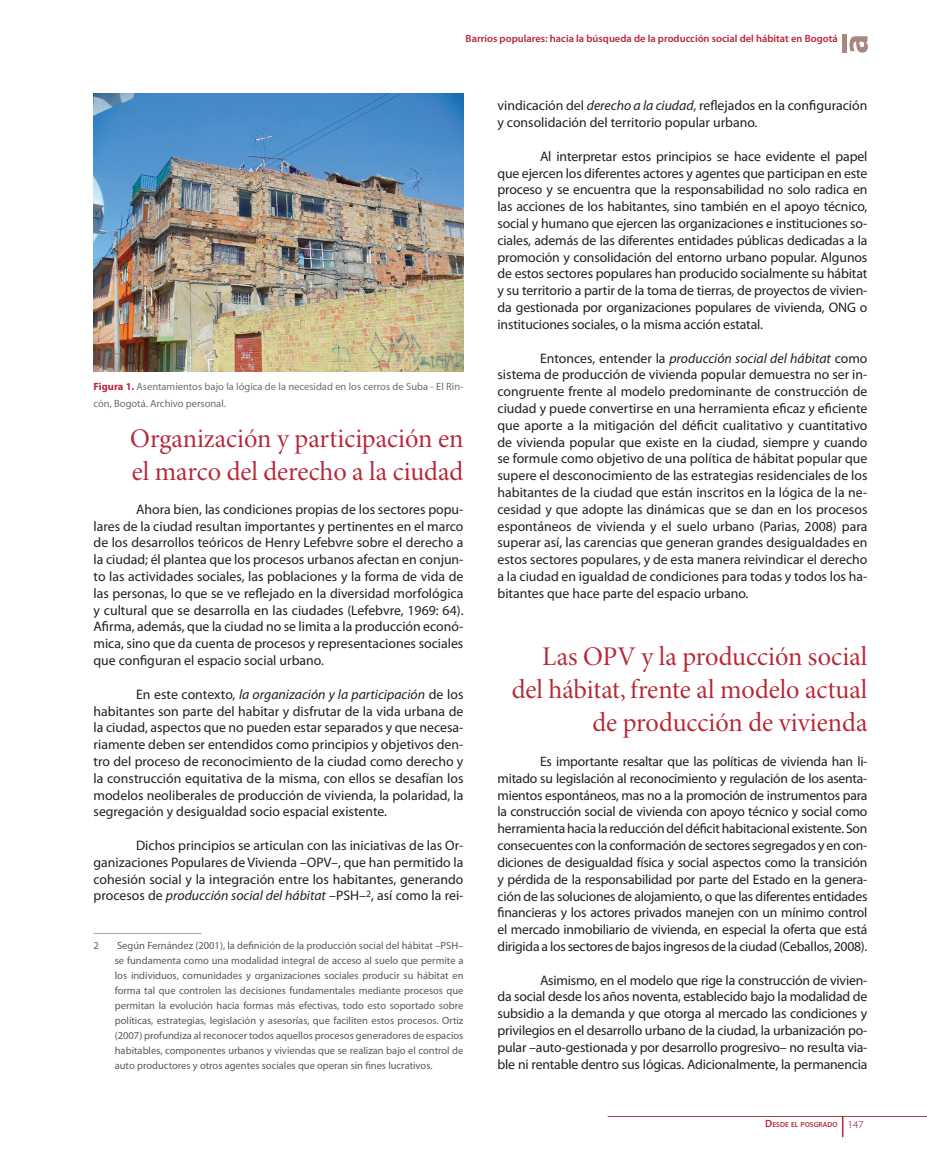
<style>
.page{position:relative;width:927px;height:1170px;background:#fff}
.page>*{position:absolute;margin:0;border:0;box-sizing:border-box;transform-origin:0 0}
.t1{font:27px/33px "Minion Pro Subh";color:#b62838}
.t2{font:13.8px/16.8px "Myriad Pro";color:#231f20;text-align:justify}
.t3{font:13.65px/16.8px "Myriad Pro";letter-spacing:-.015em;color:#231f20;text-align:justify}
.t4{font:10.5px/15px "Myriad Pro";color:#57585a;text-align:justify}
.t5{font:10.5px/16.8px "Myriad Pro";color:#6c6d70}
.t6{font:600 10.5px "Myriad Pro";color:#b62838}
.t7{font:600 7.35px "Myriad Pro";color:#b62838}
.s1{font-weight:700;color:#b62838}
.s2{font-style:italic}
.s3{font-size:10.5px}
.s4{font-weight:300;font-size:10.5px;color:#bcbdc0}
</style>
<div class="page">
<svg style="left:842px;top:1117px;width:1px;height:20px"></svg>
<div style="left:842px;top:34px;width:5px;height:19px;background:#a88781"></div>
<svg style="left:849px;top:36px;width:19px;height:17px"></svg>
<hr style="left:608px;top:1116px;width:319px;height:1px;background:#b62838">
<hr style="left:94px;top:933px;width:108px;height:1px;background:#a8a9ad">
<img style="left:94px;top:94px;width:369px;height:277px">
<p class="t6" style="left:466px;top:32px;width:374px">Barrios populares: hacia la búsqueda de la producción social del hábitat en Bogotá</p>
<p class="t5" style="left:94px;top:378px;width:371px"><span class="s1">Figura 1.</span> Asentamientos bajo la lógica de la necesidad en los cerros de Suba - El Rin&shy;cón, Bogotá. Archivo personal.</p>
<h1 class="t1" style="left:130px;top:422px;width:335px">Organización y participación en el marco del derecho a la ciudad</h1>
<p class="t2" style="left:94px;top:500px;width:371px;text-indent:43px">Ahora bien, las condiciones propias de los sectores popu&shy;lares de la ciudad resultan importantes y pertinentes en el marco de los desarrollos teóricos de Henry Lefebvre sobre el derecho a la ciudad; él plantea que los procesos urbanos afectan en conjun&shy;to las actividades sociales, las poblaciones y la forma de vida de las personas, lo que se ve reflejado en la diversidad morfológica y cultural que se desarrolla en las ciudades (Lefebvre, 1969: 64).<br>Afirma, además, que la ciudad no se limita a la producción econó&shy;mica, sino que da cuenta de procesos y representaciones sociales que configuran el espacio social urbano.</p>
<p class="t2" style="left:94px;top:685px;width:371px;text-indent:43px">En este contexto, <span class="s2">la organización y la participación</span> de los habitantes son parte del habitar y disfrutar de la vida urbana de la ciudad, aspectos que no pueden estar separados y que necesa&shy;riamente deben ser entendidos como principios y objetivos den&shy;tro del proceso de reconocimiento de la ciudad como derecho y la construcción equitativa de la misma, con ellos se desafían los modelos neoliberales de producción de vivienda, la polaridad, la segregación y desigualdad socio espacial existente.</p>
<p class="t2" style="left:94px;top:836px;width:371px;text-indent:43px">Dichos principios se articulan con las iniciativas de las Or&shy;ganizaciones Populares de Vivienda –OPV–, que han permitido la cohesión social y la integración entre los habitantes, generando procesos de <span class="s2">producción social del hábitat</span> –PSH–<sup>2</sup>, así como la rei-</p>
<p class="t4" style="left:94px;top:937px;width:7px">2</p>
<p class="t4" style="left:115px;top:937px;width:350px">Según Fernández (2001), la definición de la producción social del hábitat –PSH– se fundamenta como una modalidad integral de acceso al suelo que permite a los individuos, comunidades y organizaciones sociales producir su hábitat en forma tal que controlen las decisiones fundamentales mediante procesos que permitan la evolución hacia formas más efectivas, todo esto soportado sobre políticas, estrategias, legislación y asesorías, que faciliten estos procesos. Ortiz (2007) profundiza al reconocer todos aquellos procesos generadores de espacios habitables, componentes urbanos y viviendas que se realizan bajo el control de auto productores y otros agentes sociales que operan sin fines lucrativos.</p>
<p class="t2" style="left:497px;top:97px;width:371px">vindicación del <span class="s2">derecho a la ciudad</span>, reflejados en la configuración y consolidación del territorio popular urbano.</p>
<p class="t2" style="left:497px;top:147px;width:371px;text-indent:43px">Al interpretar estos principios se hace evidente el papel que ejercen los diferentes actores y agentes que participan en este proceso y se encuentra que la responsabilidad no solo radica en las acciones de los habitantes, sino también en el apoyo técnico, social y humano que ejercen las organizaciones e instituciones so&shy;ciales, además de las diferentes entidades públicas dedicadas a la promoción y consolidación del entorno urbano popular. Algunos de estos sectores populares han producido socialmente su hábitat y su territorio a partir de la toma de tierras, de proyectos de vivien&shy;da gestionada por organizaciones populares de vivienda, ONG o instituciones sociales, o la misma acción estatal.</p>
<p class="t2" style="left:497px;top:349px;width:371px;text-indent:43px">Entonces, entender la <span class="s2">producción social del hábitat</span> como sistema de producción de vivienda popular demuestra no ser in&shy;congruente frente al modelo predominante de construcción de ciudad y puede convertirse en una herramienta eficaz y eficiente que aporte a la mitigación del déficit cualitativo y cuantitativo de vivienda popular que existe en la ciudad, siempre y cuando se formule como objetivo de una política de hábitat popular que supere el desconocimiento de las estrategias residenciales de los habitantes de la ciudad que están inscritos en la lógica de la ne&shy;cesidad y que adopte las dinámicas que se dan en los procesos espontáneos de vivienda y el suelo urbano (Parias, 2008) para superar así, las carencias que generan grandes desigualdades en estos sectores populares, y de esta manera reivindicar el derecho a la ciudad en igualdad de condiciones para todas y todos los ha&shy;bitantes que hace parte del espacio urbano.</p>
<h1 class="t1" style="left:512px;top:641px;width:357px;text-align:right">Las OPV y la producción social del hábitat, frente al modelo actual de producción de vivienda</h1>
<p class="t3" style="left:497px;top:752px;width:371px;text-indent:43px">Es importante resaltar que las políticas de vivienda han li&shy;mitado su legislación al reconocimiento y regulación de los asenta&shy;mientos espontáneos, mas no a la promoción de instrumentos para la construcción social de vivienda con apoyo técnico y social como herramienta hacia la reducción del déficit habitacional existente. Son consecuentes con la conformación de sectores segregados y en con&shy;diciones de desigualdad física y social aspectos como la transición y pérdida de la responsabilidad por parte del Estado en la genera&shy;ción de las soluciones de alojamiento, o que las diferentes entidades financieras y los actores privados manejen con un mínimo control el mercado inmobiliario de vivienda, en especial la oferta que está dirigida a los sectores de bajos ingresos de la ciudad (Ceballos, 2008).</p>
<p class="t2" style="left:497px;top:971px;width:371px;text-indent:43px">Asimismo, en el modelo que rige la construcción de vivien&shy;da social desde los años noventa, establecido bajo la modalidad de subsidio a la demanda y que otorga al mercado las condiciones y privilegios en el desarrollo urbano de la ciudad, la urbanización po&shy;pular –auto-gestionada y por desarrollo progresivo– no resulta via&shy;ble ni rentable dentro sus lógicas. Adicionalmente, la permanencia</p>
<p class="t7" style="left:765px;top:1119px;width:100px"><span class="s3">D</span>ESDE EL POSGRADO <span class="s4">147</span></p>
</div>
